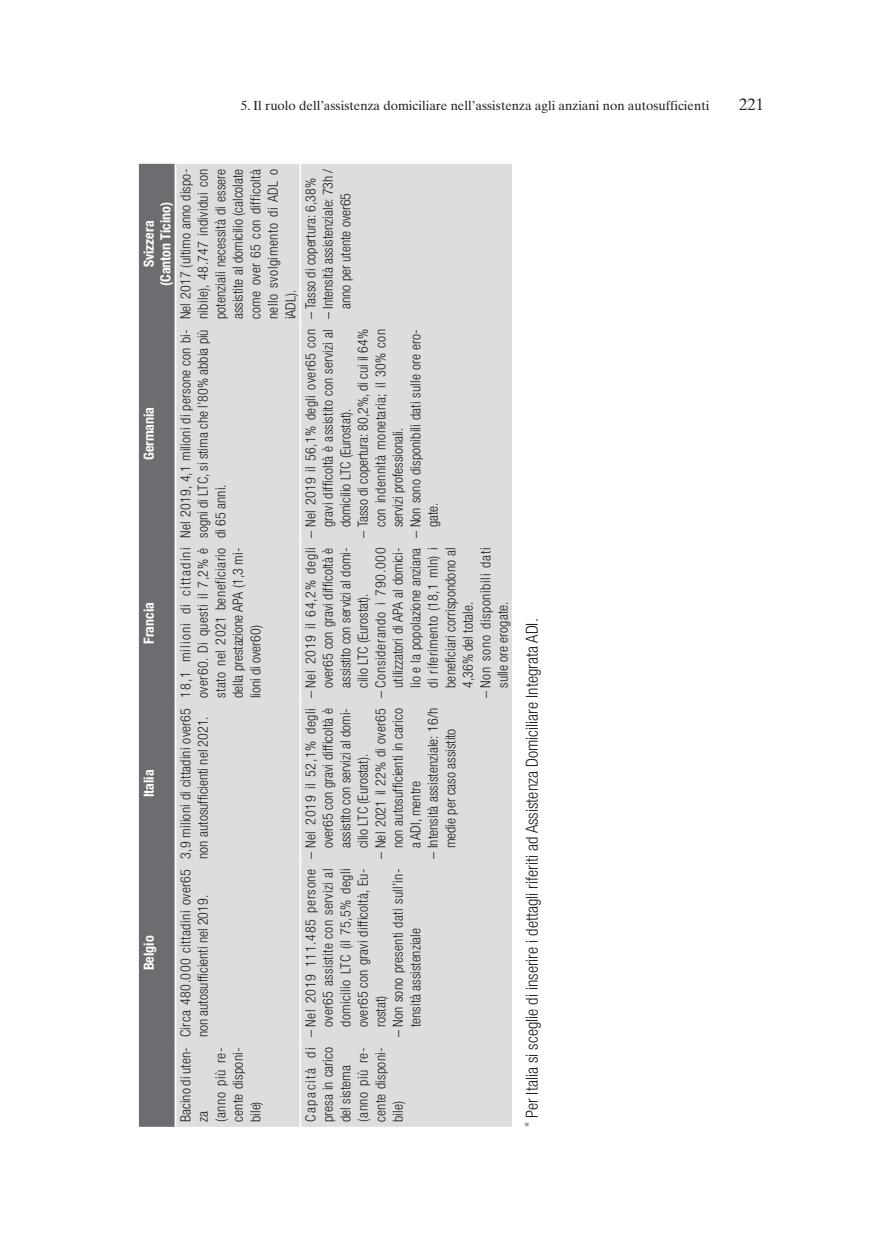
<style>
.page{position:relative;width:893px;height:1241px;background:#fff}
.page>*{position:absolute;margin:0;border:0;box-sizing:border-box;transform-origin:0 0}
.t1{font:300 condensed 16.62px "Helvetica Neue LT Std";color:#231f20}
.t2{font:16.62px "Times Ten LT Std";color:#231f20}
.t3{font:300 condensed 14px/17.5px "Helvetica Neue LT Std";letter-spacing:.005em;color:#231f20;text-align:justify}
.t4{font:700 condensed 14px/16.6px "Helvetica Neue LT Std";color:#fff;text-align:center}
.t5{font:300 condensed 14px/17.5px "Helvetica Neue LT Std";letter-spacing:.045em;color:#231f20}
.t6{font:13.12px "Times Ten LT Std";color:#231f20}
</style>
<div class="page">
<div style="left:139px;top:164px;width:36px;height:962px;background:#6c6d70"></div>
<div style="left:176px;top:164px;width:336px;height:962px;background:#dcdddf"></div>
<hr style="left:299px;top:1042px;width:2px;height:84px;background:#fff">
<hr style="left:299px;top:863px;width:2px;height:179px;background:#fff">
<hr style="left:299px;top:703px;width:2px;height:160px;background:#fff">
<hr style="left:299px;top:542px;width:2px;height:161px;background:#fff">
<hr style="left:299px;top:324px;width:2px;height:218px;background:#fff">
<hr style="left:299px;top:164px;width:2px;height:160px;background:#fff">
<p class="t6" style="left:241px;top:97px;width:470px">5. Il ruolo dell’assistenza domiciliare nell’assistenza agli anziani non autosufficienti</p>
<p class="t2" style="left:739px;top:94px;width:26px">221</p>
<p class="t3" style="left:302px;top:319px;width:142px;rotate:-90deg">– Tasso di copertura: 6,38%</p>
<p class="t3" style="left:319px;top:309px;width:142px;text-indent:-10px;rotate:-90deg">– Intensità assistenziale: 73h / anno per utente over65</p>
<p class="t3" style="left:177px;top:319px;width:152px;rotate:-90deg">Nel 2017 (ultimo anno dispo&shy;nibile), 48.747 individui con potenziali necessità di essere assistite al domicilio (calcolate come over 65 con difficoltà nello svolgimento di ADL o iADL).</p>
<p class="t4" style="left:140px;top:286px;width:86px;rotate:-90deg">Svizzera (Canton Ticino)</p>
<p class="t4" style="left:140px;top:460px;width:55px;rotate:-90deg">Germania</p>
<p class="t4" style="left:140px;top:643px;width:43px;rotate:-90deg">Francia</p>
<p class="t4" style="left:140px;top:797px;width:29px;rotate:-90deg">Italia</p>
<p class="t4" style="left:140px;top:970px;width:36px;rotate:-90deg">Belgio</p>
<p class="t3" style="left:177px;top:537px;width:210px;rotate:-90deg">Nel 2019, 4,1 milioni di persone con bi&shy;sogni di LTC, si stima che l’80% abbia più di 65 anni.</p>
<p class="t3" style="left:177px;top:698px;width:152px;rotate:-90deg">18,1 milioni di cittadini over60. Di questi il 7,2% è stato nel 2021 beneficiario della prestazione APA (1,3 mi&shy;lioni di over60)</p>
<p class="t3" style="left:177px;top:858px;width:152px;rotate:-90deg">3,9 milioni di cittadini over65 non autosufficienti nel 2021.</p>
<p class="t3" style="left:177px;top:1037px;width:170px;rotate:-90deg">Circa 480.000 cittadini over65 non autosufficienti nel 2019.</p>
<p class="t3" style="left:177px;top:1121px;width:76px;text-align:left;rotate:-90deg">Bacino di uten&shy;za<br>(anno più re&shy;cente disponi&shy;bile)</p>
<p class="t3" style="left:302px;top:527px;width:199px;text-indent:-10px;rotate:-90deg">– Nel 2019 il 56,1% degli over65 con gravi difficoltà è assistito con servizi al domicilio LTC (Eurostat).</p>
<p class="t3" style="left:354px;top:527px;width:200px;text-indent:-10px;rotate:-90deg">– Tasso di copertura: 80,2%, di cui il 64% con indennità monetaria; il 30% con servizi professionali.</p>
<p class="t3" style="left:407px;top:527px;width:200px;text-indent:-10px;rotate:-90deg">– Non sono disponibili dati sulle ore ero&shy;gate.</p>
<p class="t3" style="left:302px;top:687px;width:142px;text-indent:-10px;rotate:-90deg">– Nel 2019 il 64,2% degli over65 con gravi difficoltà è assistito con servizi al domi&shy;cilio LTC (Eurostat).</p>
<p class="t3" style="left:372px;top:687px;width:142px;text-indent:-10px;rotate:-90deg">– Considerando i 790.000 utilizzatori di APA al domici&shy;lio e la popolazione anziana di riferimento (18,1 mln) i beneficiari corrispondono al 4,36% del totale.</p>
<p class="t5" style="left:477px;top:687px;width:142px;text-indent:-10px;rotate:-90deg">– Non sono disponibili dati sulle ore erogate.</p>
<p class="t3" style="left:302px;top:848px;width:142px;text-indent:-10px;rotate:-90deg">– Nel 2019 il 52,1% degli over65 con gravi difficoltà è assistito con servizi al domi&shy;cilio LTC (Eurostat).</p>
<p class="t3" style="left:372px;top:848px;width:142px;text-indent:-10px;rotate:-90deg">– Nel 2021 il 22% di over65 non autosufficienti in carico a ADI, mentre</p>
<p class="t3" style="left:424px;top:848px;width:142px;text-indent:-10px;rotate:-90deg">– Intensità assistenziale: 16/h medie per caso assistito</p>
<p class="t3" style="left:302px;top:1026px;width:160px;text-indent:-10px;rotate:-90deg">– Nel 2019 111.485 persone over65 assistite con servizi al domicilio LTC (il 75,5% degli over65 con gravi difficoltà, Eu&shy;rostat)</p>
<p class="t3" style="left:389px;top:1026px;width:160px;text-indent:-10px;rotate:-90deg">– Non sono presenti dati sull’in&shy;tensità assistenziale</p>
<p class="t3" style="left:302px;top:1121px;width:76px;text-align:left;rotate:-90deg">Capacità di presa in carico del sistema (anno più re&shy;cente disponi&shy;bile)</p>
<p class="t1" style="left:523px;top:1126px;width:509px;rotate:-90deg"><sup>*</sup> Per Italia si sceglie di inserire i dettagli riferiti ad Assistenza Domiciliare Integrata ADI.</p>
</div>
